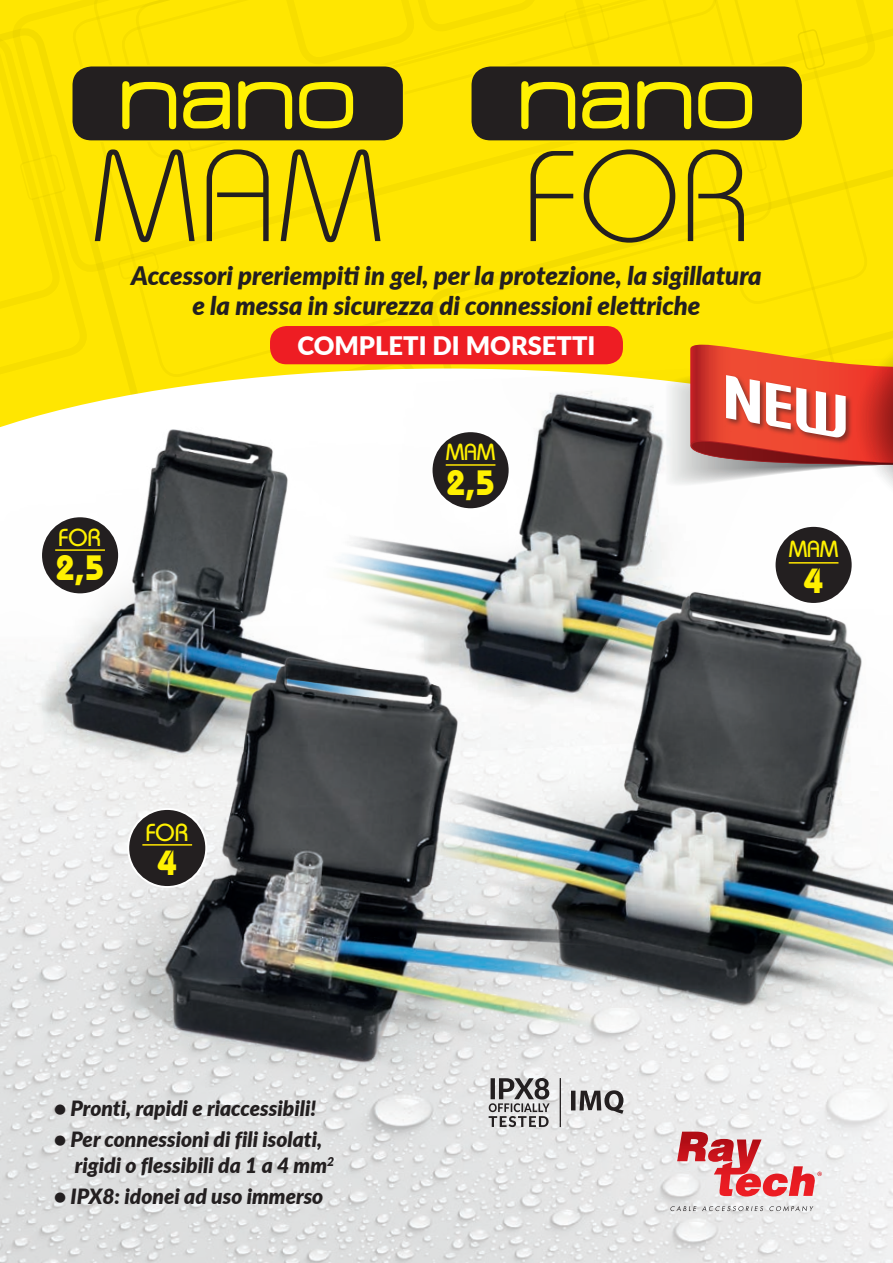
<style>
.page{position:relative;width:893px;height:1263px;background:#fff}
.page>*{position:absolute;margin:0;border:0;box-sizing:border-box;transform-origin:0 0}
.t1{font:300 128.7px "Bauhaus Std";color:#231f20}
.t2{font:700 35.25px "Bauhaus Std";color:#fff101}
.t3{font:italic 900 25.5px "Lato";color:#231f20}
.t4{font:900 25.5px "Lato";color:#fff}
.t5{font:500 24.6px "Bauhaus Std";color:#fff101}
.t6{font:500 23.1px "Bauhaus Std";color:#fff101}
.t7{font:italic 900 21px/25.5px "Lato";color:#231f20}
</style>
<div class="page">
<div style="left:71px;top:0;width:358px;height:358px;background:#ffe601"></div>
<div style="left:0;top:28px;width:172px;height:330px;background:#ffe601"></div>
<div style="left:0;top:358px;width:259px;height:11px;background:#ffe601"></div>
<div style="left:429px;top:176px;width:464px;height:182px;background:#ffe601"></div>
<img style="left:0;top:820px;width:893px;height:443px">
<div style="left:72px;top:66px;width:332px;height:75px;background:#231f20;border-radius:20px"></div>
<svg style="left:670px;top:1206px;width:26px;height:5px"></svg>
<svg style="left:702px;top:1206px;width:61px;height:5px"></svg>
<svg style="left:769px;top:1206px;width:44px;height:5px"></svg>
<svg style="left:677px;top:1132px;width:145px;height:64px"></svg>
<svg style="left:122px;top:0;width:771px;height:176px;background:#c2b009"></svg>
<img style="left:261px;top:359px;width:404px;height:192px">
<img style="left:0;top:373px;width:526px;height:447px">
<img style="left:357px;top:551px;width:536px;height:512px">
<img style="left:61px;top:625px;width:658px;height:481px">
<div style="left:41px;top:516px;width:78px;height:78px;background:#231f20;border-radius:50%"></div>
<div style="left:40px;top:515px;width:80px;height:80px;border:2px solid #fff;border-radius:50%"></div>
<hr style="left:55px;top:549px;width:50px;height:2px;background:#ffe601">
<div style="left:432px;top:431px;width:78px;height:78px;background:#231f20;border-radius:50%"></div>
<div style="left:431px;top:430px;width:80px;height:80px;border:2px solid #fff;border-radius:50%"></div>
<hr style="left:446px;top:464px;width:49px;height:2px;background:#ffe601">
<div style="left:775px;top:526px;width:78px;height:78px;background:#231f20;border-radius:50%"></div>
<div style="left:774px;top:525px;width:80px;height:80px;border:2px solid #fff;border-radius:50%"></div>
<hr style="left:789px;top:562px;width:49px;height:2px;background:#ffe601">
<div style="left:128px;top:809px;width:78px;height:78px;background:#231f20;border-radius:50%"></div>
<div style="left:127px;top:808px;width:80px;height:80px;border:2px solid #fff;border-radius:50%"></div>
<hr style="left:142px;top:844px;width:50px;height:2px;background:#ffe601">
<div style="left:270px;top:326px;width:353px;height:38px;background:#ee1d23;border-radius:16px"></div>
<svg style="left:489px;top:1078px;width:61px;height:49px;background:#9b999a"></svg>
<svg style="left:571px;top:1090px;width:53px;height:24px"></svg>
<hr style="left:560px;top:1078px;width:1px;height:49px;background:#231f20">
<svg style="left:665px;top:341px;width:228px;height:146px;background:#d77650"></svg>
<p class="t1" style="left:91px;top:121px;width:295px">MAM</p>
<p class="t1" style="left:522px;top:121px;width:230px">FOR</p>
<p class="t3" style="left:131px;top:256px;width:632px">Accessori preriempiti in gel, per la protezione, la sigillatura</p>
<p class="t3" style="left:192px;top:286px;width:510px">e la messa in sicurezza di connessioni elettriche</p>
<p class="t4" style="left:297px;top:326px;width:300px">COMPLETI DI MORSETTI</p>
<p class="t5" style="left:59px;top:523px;width:44px">FOR</p>
<p class="t2" style="left:56px;top:546px;width:50px">2,5</p>
<p class="t6" style="left:446px;top:438px;width:50px">MAM</p>
<p class="t2" style="left:446px;top:461px;width:50px">2,5</p>
<p class="t6" style="left:789px;top:536px;width:50px">MAM</p>
<p class="t2" style="left:804px;top:559px;width:21px">4</p>
<p class="t5" style="left:146px;top:817px;width:44px">FOR</p>
<p class="t2" style="left:157px;top:841px;width:21px">4</p>
<p class="t7" style="left:54px;top:1094px;width:264px">• Pronti, rapidi e riaccessibili!</p>
<p class="t7" style="left:75px;top:1126px;width:261px;text-indent:-21px">• Per connessioni di fili isolati, rigidi o flessibili da 1 a 4 mm<sup>2</sup></p>
<p class="t7" style="left:54px;top:1183px;width:271px">• IPX8: idonei ad uso immerso</p>
</div>
